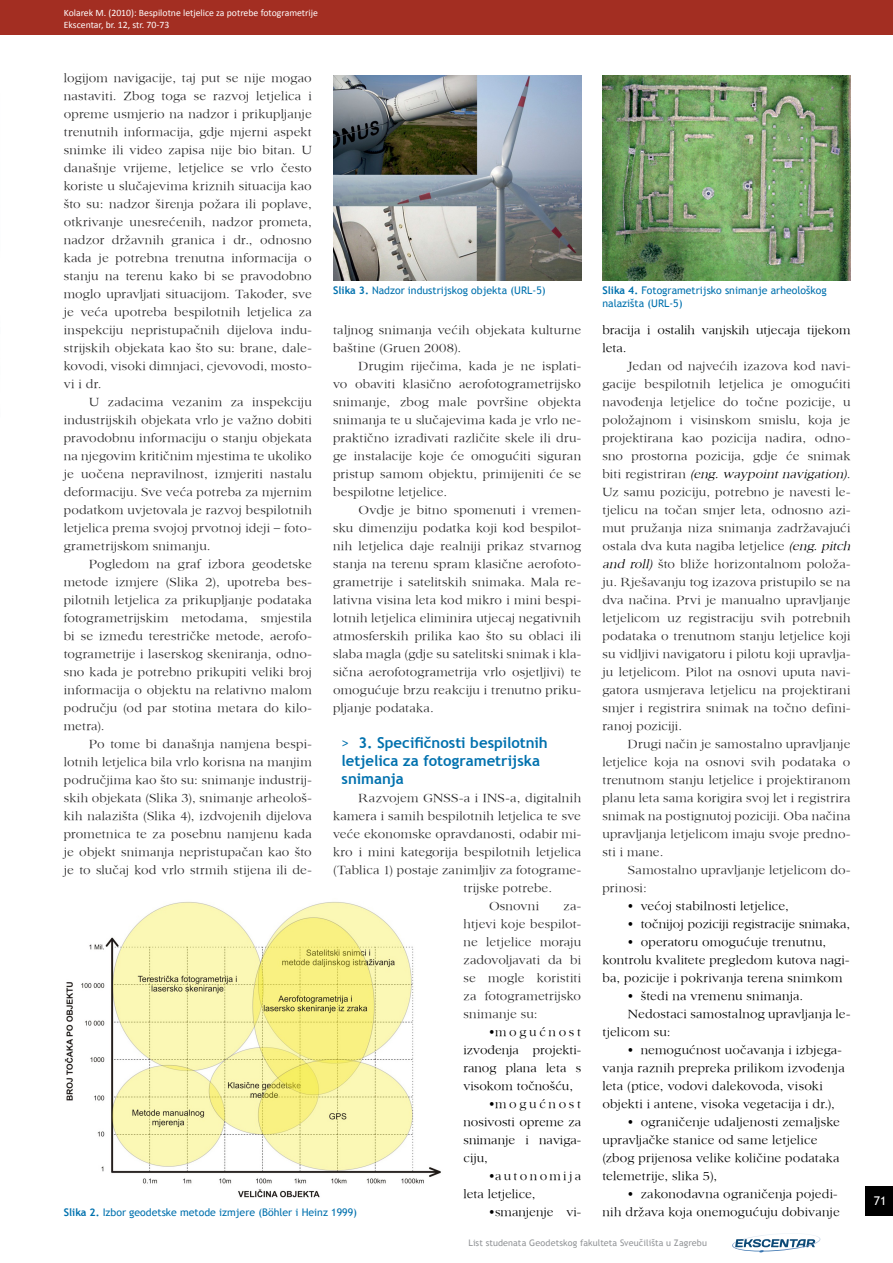
<style>
.page{position:relative;width:893px;height:1263px;background:#fff}
.page>*{position:absolute;margin:0;border:0;box-sizing:border-box;transform-origin:0 0}
.t1{font:700 15px/18px "Trebuchet MS";color:#0071ae}
.t2{font:12.75px/18px "Sanford";letter-spacing:.01em;color:#292829;text-align:justify}
.t3{font:12.75px/18px "Sanford";letter-spacing:.005em;color:#000}
.t4{font:12px "Trebuchet MS";color:#fff}
.t5{font:10.5px/12.6px "Trebuchet MS";color:#0071ae}
.t6{font:9.75px/11.7px "Calibri";color:#fff}
.t7{font:9px "Trebuchet MS";letter-spacing:.01em;color:#939598}
.s1{font-weight:700}
.s2{font-style:italic;color:#000}
.s3{font-weight:400}
</style>
<div class="page">
<div style="left:865px;top:1186px;width:28px;height:30px;background:#000"></div>
<img style="left:732px;top:1242px;width:3px;height:7px">
<img style="left:744px;top:1233px;width:76px;height:11px">
<svg style="left:735px;top:1239px;width:80px;height:13px"></svg>
<img style="left:64px;top:901px;width:377px;height:297px">
<img style="left:333px;top:76px;width:248px;height:205px">
<img style="left:602px;top:76px;width:248px;height:205px">
<div style="left:0;top:0;width:893px;height:34px;background:#a32e22"></div>
<p class="t6" style="left:64px;top:6px;width:256px">Kolarek M. (2010): Bespilotne letjelice za potrebe fotogrametrije<br>Ekscentar, br. 12, str. 70-73</p>
<p class="t2" style="left:64px;top:68px;width:250px">logijom navigacije, taj put se nije mogao nastaviti. Zbog toga se razvoj letjelica i opreme usmjerio na nadzor i prikupljanje trenutnih informacija, gdje mjerni aspekt snimke ili video zapisa nije bio bitan. U današnje vrijeme, letjelice se vrlo često koriste u slučajevima kriznih situacija kao što su: nadzor širenja požara ili poplave, otkrivanje unesrećenih, nadzor prometa, nadzor državnih granica i dr., odnosno kada je potrebna trenutna informacija o stanju na terenu kako bi se pravodobno moglo upravljati situacijom. Također, sve je veća upotreba bespilotnih letjelica za inspekciju nepristupačnih dijelova indu&shy;strijskih objekata kao što su: brane, dale&shy;kovodi, visoki dimnjaci, cjevovodi, mosto&shy;vi i dr.</p>
<p class="t2" style="left:64px;top:392px;width:250px;text-indent:26px">U zadacima vezanim za inspekciju industrijskih objekata vrlo je važno dobiti pravodobnu informaciju o stanju objekata na njegovim kritičnim mjestima te ukoliko je uočena nepravilnost, izmjeriti nastalu deformaciju. Sve veća potreba za mjernim podatkom uvjetovala je razvoj bespilotnih letjelica prema svojoj prvotnoj ideji – foto&shy;grametrijskom snimanju.</p>
<p class="t2" style="left:64px;top:554px;width:250px;text-indent:26px">Pogledom na graf izbora geodetske metode izmjere (Slika 2), upotreba bes&shy;pilotnih letjelica za prikupljanje podataka fotogrametrijskim metodama, smjestila bi se između terestričke metode, aerofo&shy;togrametrije i laserskog skeniranja, odno&shy;sno kada je potrebno prikupiti veliki broj informacija o objektu na relativno malom području (od par stotina metara do kilo&shy;metra).</p>
<p class="t2" style="left:64px;top:734px;width:250px;text-indent:26px">Po tome bi današnja namjena bespi&shy;lotnih letjelica bila vrlo korisna na manjim područjima kao što su: snimanje industrij&shy;skih objekata (Slika 3), snimanje arheološ&shy;kih nalazišta (Slika 4), izdvojenih dijelova prometnica te za posebnu namjenu kada je objekt snimanja nepristupačan kao što je to slučaj kod vrlo strmih stijena ili de-</p>
<p class="t5" style="left:333px;top:285px;width:214px"><span class="s1">Slika 3.</span> Nadzor industrijskog objekta (URL-5)</p>
<p class="t5" style="left:602px;top:285px;width:226px"><span class="s1">Slika 4.</span> Fotogrametrijsko snimanje arheološkog nalazišta (URL-5)</p>
<p class="t3" style="left:602px;top:320px;width:250px">bracija i ostalih vanjskih utjecaja tijekom leta.</p>
<p class="t2" style="left:602px;top:356px;width:253px;text-align:left;text-indent:26px">Jedan od najvećih izazova kod navi&shy;gacije bespilotnih letjelica je omogućiti navođenja letjelice do točne pozicije, u položajnom i visinskom smislu, koja je projektirana kao pozicija nadira, odno&shy;sno prostorna pozicija, gdje će snimak b i t i r e g i s t r i r a n <span class="s2">(eng. waypoint navigation)</span>.<br>Uz samu poziciju, potrebno je navesti le&shy;tjelicu na točan smjer leta, odnosno azi&shy;mut pružanja niza snimanja zadržavajući ostala dva kuta nagiba letjelice <span class="s2">(eng. pitch and roll)</span> što bliže horizontalnom položa&shy;ju. Rješavanju tog izazova pristupilo se na dva načina. Prvi je manualno upravljanje letjelicom uz registraciju svih potrebnih podataka o trenutnom stanju letjelice koji su vidljivi navigatoru i pilotu koji upravlja&shy;ju letjelicom. Pilot na osnovi uputa navi&shy;gatora usmjerava letjelicu na projektirani smjer i registrira snimak na točno defini&shy;ranoj poziciji.</p>
<p class="t2" style="left:602px;top:734px;width:250px;text-indent:26px">Drugi način je samostalno upravljanje letjelice koja na osnovi svih podataka o trenutnom stanju letjelice i projektiranom planu leta sama korigira svoj let i registrira snimak na postignutoj poziciji. Oba načina upravljanja letjelicom imaju svoje predno&shy;sti i mane.</p>
<p class="t2" style="left:602px;top:860px;width:250px;text-indent:26px">Samostalno upravljanje letjelicom do&shy;prinosi:</p>
<p class="t3" style="left:628px;top:896px;width:163px">• većoj stabilnosti letjelice,</p>
<p class="t3" style="left:628px;top:914px;width:224px">• točnijoj poziciji registracije snimaka,</p>
<p class="t3" style="left:602px;top:932px;width:249px;text-align:center">• operatoru omogućuje trenutnu, kontrolu kvalitete pregledom kutova nagi&shy;ba, pozicije i pokrivanja terena snimkom</p>
<p class="t3" style="left:628px;top:986px;width:177px">• štedi na vremenu snimanja.</p>
<p class="t3" style="left:628px;top:1004px;width:224px">Nedostaci samostalnog upravljanja le-</p>
<p class="t3" style="left:602px;top:1022px;width:70px">tjelicom su:</p>
<p class="t3" style="left:602px;top:1040px;width:244px;text-indent:26px">• nemogućnost uočavanja i izbjega&shy;vanja raznih prepreka prilikom izvođenja leta (ptice, vodovi dalekovoda, visoki objekti i antene, visoka vegetacija i dr.),</p>
<p class="t3" style="left:602px;top:1112px;width:239px;text-indent:26px">• ograničenje udaljenosti zemaljske upravljačke stanice od same letjelice (zbog prijenosa velike količine podataka telemetrije, slika 5),</p>
<p class="t3" style="left:602px;top:1184px;width:239px;text-align:right">• zakonodavna ograničenja pojedi-<br>nih država koja onemogućuju dobivanje</p>
<p class="t2" style="left:333px;top:320px;width:250px">taljnog snimanja većih objekata kulturne baštine (Gruen 2008).</p>
<p class="t2" style="left:333px;top:356px;width:250px;text-indent:25px">Drugim riječima, kada je ne isplati&shy;vo obaviti klasično aerofotogrametrijsko snimanje, zbog male površine objekta snimanja te u slučajevima kada je vrlo ne&shy;praktično izrađivati različite skele ili dru&shy;ge instalacije koje će omogućiti siguran pristup samom objektu, primijeniti će se bespilotne letjelice.</p>
<p class="t2" style="left:333px;top:500px;width:250px;text-indent:26px">Ovdje je bitno spomenuti i vremen&shy;sku dimenziju podatka koji kod bespilot&shy;nih letjelica daje realniji prikaz stvarnog stanja na terenu spram klasične aerofoto&shy;grametrije i satelitskih snimaka. Mala re&shy;lativna visina leta kod mikro i mini bespi&shy;lotnih letjelica eliminira utjecaj negativnih atmosferskih prilika kao što su oblaci ili slaba magla (gdje su satelitski snimak i kla&shy;sična aerofotogrametrija vrlo osjetljivi) te omogućuje brzu reakciju i trenutno priku&shy;pljanje podataka.</p>
<p class="t1" style="left:342px;top:733px;width:208px"><span class="s3">&gt;</span> 3. Specifičnosti bespilotnih letjelica za fotogrametrijska snimanja</p>
<p class="t2" style="left:359px;top:788px;width:224px">Razvojem GNSS-a i INS-a, digitalnih</p>
<p class="t2" style="left:333px;top:806px;width:249px">kamera i samih bespilotnih letjelica te sve</p>
<p class="t2" style="left:333px;top:824px;width:250px">veće ekonomske opravdanosti, odabir mi-</p>
<p class="t2" style="left:333px;top:842px;width:250px">kro i mini kategorija bespilotnih letjelica</p>
<p class="t2" style="left:333px;top:860px;width:250px">(Tablica 1) postaje zanimljiv za fotograme-</p>
<p class="t2" style="left:463px;top:878px;width:90px">trijske potrebe.</p>
<p class="t2" style="left:489px;top:896px;width:52px">Osnovni</p>
<p class="t2" style="left:463px;top:896px;width:119px;text-indent:100px">za&shy;htjevi koje bespilot&shy;ne letjelice moraju zadovoljavati da bi se mogle koristiti za fotogrametrijsko snimanje su:</p>
<p class="t3" style="left:463px;top:1022px;width:119px;text-align:justify;text-indent:26px">•mogućnost izvođenja projekti&shy;ranog plana leta s visokom točnošću,</p>
<p class="t3" style="left:463px;top:1094px;width:119px;text-align:justify;text-indent:26px">•mogućnost nosivosti opreme za snimanje i naviga&shy;ciju,</p>
<p class="t3" style="left:463px;top:1166px;width:119px;text-indent:26px">•autonomija leta letjelice,</p>
<p class="t3" style="left:489px;top:1202px;width:94px">•smanjenje vi-</p>
<p class="t5" style="left:64px;top:1206px;width:295px"><span class="s1">Slika 2.</span> Izbor geodetske metode izmjere (Böhler i Heinz 1999)</p>
<p class="t7" style="left:468px;top:1238px;width:240px">List studenata Geodetskog fakulteta Sveučilišta u Zagrebu</p>
<p class="t4" style="left:874px;top:1194px;width:14px">71</p>
</div>
